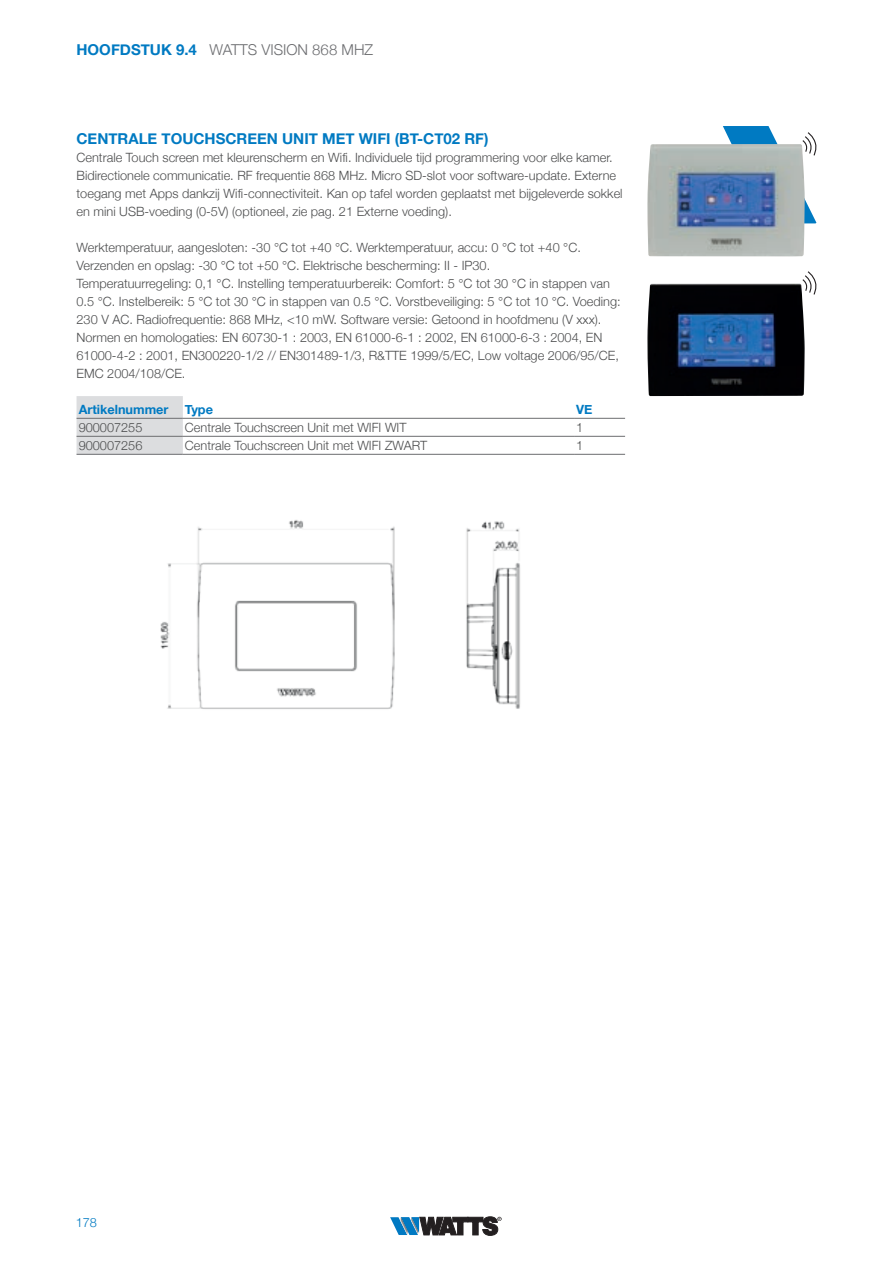
<style>
.page{position:relative;width:893px;height:1263px;background:#fff}
.page>*{position:absolute;margin:0;border:0;box-sizing:border-box;transform-origin:0 0}
.Kop_Product_Blauw_Ka{font:700 15px "Helvetica Neue";color:#007ac2}
.t1{font:300 15px "Helvetica Neue";color:#6c6d70}
.Body{font:300 12.75px "Helvetica Neue";color:#4b4c4d}
.Body_bold_blauw{font:700 12.75px "Helvetica Neue";color:#007ac2}
.t2{font:300 12.75px "Helvetica Neue";color:#007ac2}
.s1{font-weight:700;color:#007ac2}
</style>
<div class="page">
<svg style="left:390px;top:1217px;width:112px;height:18px"></svg>
<div style="left:77px;top:396px;width:106px;height:58px;background:#dcdddf"></div>
<hr style="left:77px;top:418px;width:106px;height:1px;background:#6c6d70">
<hr style="left:183px;top:418px;width:391px;height:1px;background:#6c6d70">
<hr style="left:574px;top:418px;width:51px;height:1px;background:#6c6d70">
<hr style="left:77px;top:436px;width:106px;height:1px;background:#6c6d70">
<hr style="left:183px;top:436px;width:391px;height:1px;background:#6c6d70">
<hr style="left:574px;top:436px;width:51px;height:1px;background:#6c6d70">
<hr style="left:77px;top:454px;width:106px;height:1px;background:#6c6d70">
<hr style="left:183px;top:454px;width:391px;height:1px;background:#6c6d70">
<hr style="left:574px;top:454px;width:51px;height:1px;background:#6c6d70">
<svg style="left:723px;top:126px;width:94px;height:97px"></svg>
<img style="left:647px;top:144px;width:158px;height:112px">
<svg style="left:802px;top:271px;width:15px;height:24px"></svg>
<img style="left:647px;top:284px;width:158px;height:112px">
<img style="left:160px;top:520px;width:360px;height:189px">
<p class="t1" style="left:77px;top:41px;width:298px"><span class="s1">HOOFDSTUK 9.4</span> WATTS VISION 868 MHZ</p>
<p class="Kop_Product_Blauw_Ka" style="left:77px;top:129px;width:413px">CENTRALE TOUCHSCREEN UNIT MET WIFI (BT-CT02 RF)</p>
<p class="Body" style="left:77px;top:150px;width:538px">Centrale Touch screen met kleurenscherm en Wifi. Individuele tijd programmering voor elke kamer.</p>
<p class="Body" style="left:77px;top:168px;width:541px">Bidirectionele communicatie. RF frequentie 868 MHz. Micro SD-slot voor software-update. Externe</p>
<p class="Body" style="left:77px;top:186px;width:548px">toegang met Apps dankzij Wifi-connectiviteit. Kan op tafel worden geplaatst met bijgeleverde sokkel</p>
<p class="Body" style="left:77px;top:204px;width:377px">en mini USB-voeding (0-5V) (optioneel, zie pag. 21 Externe voeding).</p>
<p class="Body" style="left:77px;top:240px;width:506px">Werktemperatuur, aangesloten: -30 °C tot +40 °C. Werktemperatuur, accu: 0 °C tot +40 °C.</p>
<p class="Body" style="left:77px;top:258px;width:415px">Verzenden en opslag: -30 °C tot +50 °C. Elektrische bescherming: II - IP30.</p>
<p class="Body" style="left:77px;top:276px;width:535px">Temperatuurregeling: 0,1 °C. Instelling temperatuurbereik: Comfort: 5 °C tot 30 °C in stappen van</p>
<p class="Body" style="left:77px;top:294px;width:546px">0.5 °C. Instelbereik: 5 °C tot 30 °C in stappen van 0.5 °C. Vorstbeveiliging: 5 °C tot 10 °C. Voeding:</p>
<p class="Body" style="left:77px;top:312px;width:526px">230 V AC. Radiofrequentie: 868 MHz, &lt;10 mW. Software versie: Getoond in hoofdmenu (V xxx).</p>
<p class="Body" style="left:77px;top:330px;width:527px">Normen en homologaties: EN 60730-1 : 2003, EN 61000-6-1 : 2002, EN 61000-6-3 : 2004, EN</p>
<p class="Body" style="left:77px;top:348px;width:544px">61000-4-2 : 2001, EN300220-1/2 // EN301489-1/3, R&amp;TTE 1999/5/EC, Low voltage 2006/95/CE,</p>
<p class="Body" style="left:77px;top:366px;width:110px">EMC 2004/108/CE.</p>
<p class="Body_bold_blauw" style="left:79px;top:402px;width:91px">Artikelnummer</p>
<p class="Body_bold_blauw" style="left:185px;top:402px;width:30px">Type</p>
<p class="Body_bold_blauw" style="left:576px;top:402px;width:18px">VE</p>
<p class="Body" style="left:79px;top:420px;width:65px">900007255</p>
<p class="Body" style="left:185px;top:420px;width:223px">Centrale Touchscreen Unit met WIFI WIT</p>
<p class="Body" style="left:576px;top:420px;width:9px">1</p>
<p class="Body" style="left:79px;top:438px;width:65px">900007256</p>
<p class="Body" style="left:185px;top:438px;width:244px">Centrale Touchscreen Unit met WIFI ZWART</p>
<p class="Body" style="left:576px;top:438px;width:9px">1</p>
<p class="t2" style="left:76px;top:1215px;width:23px">178</p>
</div>
